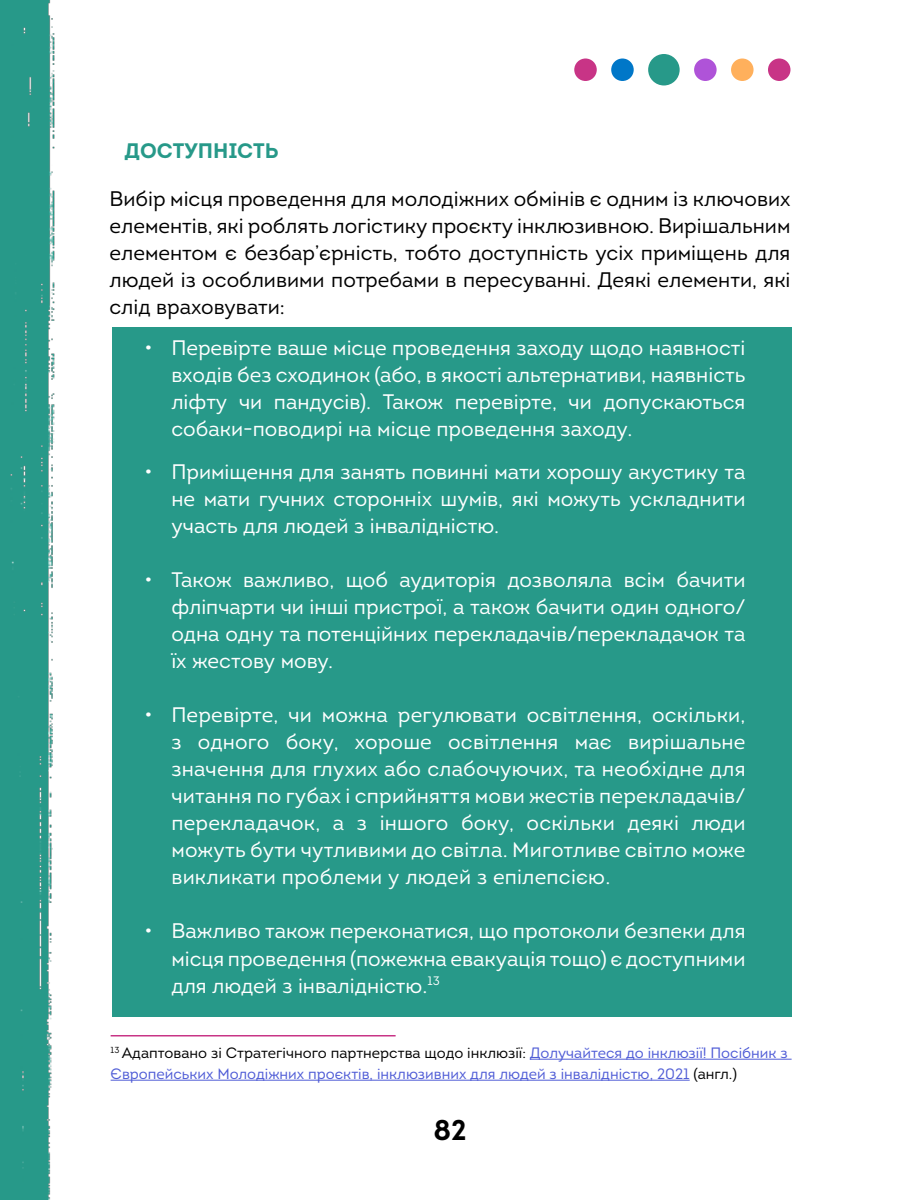
<style>
.page{position:relative;width:900px;height:1200px;background:#fff}
.page>*{position:absolute;margin:0;border:0;box-sizing:border-box;transform-origin:0 0}
.t1{font:700 28.5px "Intro";color:#000}
.t2{font:21px/27px "Intro";color:#fff;text-align:justify}
.t3{font:21px/27px "Intro";color:#000;text-align:justify}
.t4{font:700 21px "Intro";color:#279989}
.t5{font:15px/21px "Intro";color:#4f5cd6}
.s1{color:#000}
</style>
<div class="page">
<img style="left:0;top:0;width:792px;height:1200px">
<div style="left:112px;top:328px;width:680px;height:689px;background:#279989"></div>
<hr style="left:111px;top:1035px;width:285px;height:1px;background:#c83486">
<hr style="left:530px;top:1059px;width:262px;height:1px;background:#4f5cd6">
<hr style="left:111px;top:1080px;width:579px;height:1px;background:#4f5cd6">
<div style="left:694px;top:58px;width:23px;height:23px;background:#af53d8;border-radius:50%"></div>
<div style="left:731px;top:58px;width:23px;height:23px;background:#ffb05c;border-radius:50%"></div>
<div style="left:768px;top:58px;width:22px;height:23px;background:#c83486;border-radius:50%"></div>
<div style="left:611px;top:58px;width:23px;height:23px;background:#0077c8;border-radius:50%"></div>
<div style="left:574px;top:58px;width:23px;height:23px;background:#c83486;border-radius:50%"></div>
<div style="left:648px;top:54px;width:32px;height:32px;background:#279989;border-radius:50%"></div>
<p class="t4" style="left:124px;top:137px;width:156px">ДОСТУПНІСТЬ</p>
<p class="t3" style="left:110px;top:185px;width:683px">Вибір місця проведення для молодіжних обмінів є одним із ключових елементів, які роблять логістику проєкту інклюзивною. Вирішальним елементом є безбар’єрність, тобто доступність усіх приміщень для людей із особливими потребами в пересуванні. Деякі елементи, які слід враховувати:</p>
<p class="t2" style="left:171px;top:334px;width:576px;text-indent:-27px">• Перевірте ваше місце проведення заходу щодо наявності входів без сходинок (або, в якості альтернативи, наявність ліфту чи пандусів). Також перевірте, чи допускаються собаки-поводирі на місце проведення заходу.</p>
<p class="t2" style="left:171px;top:459px;width:576px;text-indent:-27px">• Приміщення для занять повинні мати хорошу акустику та не мати гучних сторонніх шумів, які можуть ускладнити участь для людей з інвалідністю.</p>
<p class="t2" style="left:171px;top:567px;width:576px;text-indent:-27px">• Також важливо, щоб аудиторія дозволяла всім бачити фліпчарти чи інші пристрої, а також бачити один одного/ одна одну та потенційних перекладачів/перекладачок та їх жестову мову.</p>
<p class="t2" style="left:171px;top:702px;width:576px;text-indent:-27px">• Перевірте, чи можна регулювати освітлення, оскільки, з одного боку, хороше освітлення має вирішальне значення для глухих або слабочуючих, та необхідне для читання по губах і сприйняття мови жестів перекладачів/ перекладачок, а з іншого боку, оскільки деякі люди можуть бути чутливими до світла. Миготливе світло може викликати проблеми у людей з епілепсією.</p>
<p class="t2" style="left:171px;top:918px;width:576px;text-indent:-27px">• Важливо також переконатися, що протоколи безпеки для місця проведення (пожежна евакуація тощо) є доступними для людей з інвалідністю.<sup>13</sup></p>
<p class="t5" style="left:111px;top:1042px;width:679px"><sup>13</sup> <span class="s1">Адаптовано зі Стратегічного партнерства щодо інклюзії:</span> Долучайтеся до інклюзії! Посібник з<br>Європейських Молодіжних проєктів, інклюзивних для людей з інвалідністю, 2021 <span class="s1">(англ.)</span></p>
<h1 class="t1" style="left:433px;top:1112px;width:35px">82</h1>
</div>
